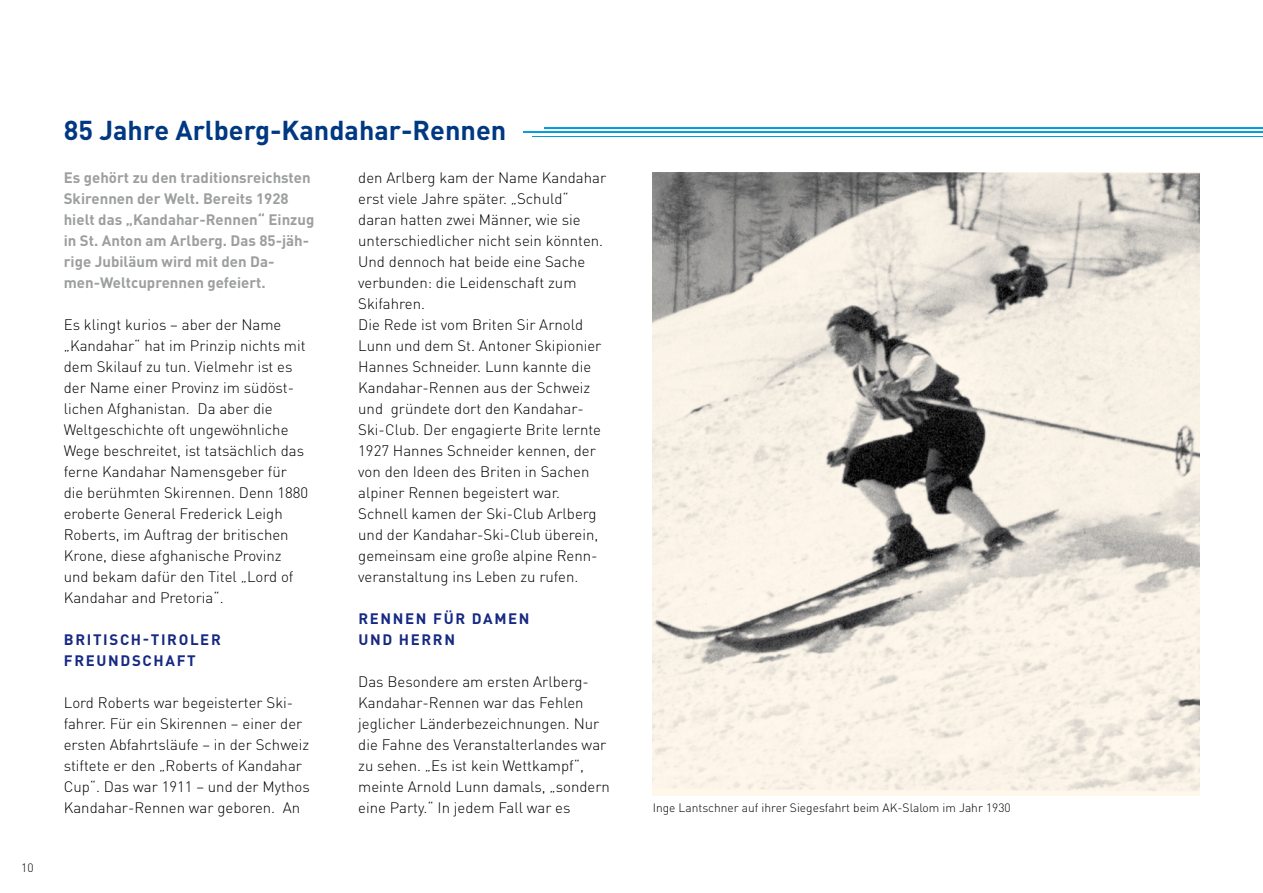
<style>
.page{position:relative;width:1263px;height:893px;background:#fff}
.page>*{position:absolute;margin:0;border:0;box-sizing:border-box;transform-origin:0 0}
.t1{font:700 27px "DINOT";color:#003882}
.t2{font:300 15px/21px "DINOT";color:#000}
.t3{font:700 15px/21px "DINOT";color:#9c9e9f}
.t4{font:700 15px/21px "DINOT";letter-spacing:.11em;color:#162983}
.t5{font:300 12px "DINOT";color:#000}
</style>
<div class="page">
<img style="left:653px;top:172px;width:546px;height:623px">
<img style="left:544px;top:128px;width:719px;height:1px">
<img style="left:523px;top:132px;width:740px;height:1px">
<img style="left:533px;top:136px;width:730px;height:1px">
<p class="t5" style="left:21px;top:859px;width:14px">10</p>
<h1 class="t1" style="left:64px;top:112px;width:444px">85 Jahre Arlberg-Kandahar-Rennen</h1>
<p class="t3" style="left:64px;top:166px;width:252px">Es gehört zu den traditions reichsten Skirennen der Welt. Bereits 1928 hielt das „Kandahar-Rennen“ Einzug in St. Anton am Arlberg. Das 85-jäh&shy;rige Jubiläum wird mit den Da&shy;men-Weltcuprennen gefeiert.</p>
<p class="t2" style="left:64px;top:313px;width:246px">Es klingt kurios – aber der Name „Kandahar“ hat im Prinzip nichts mit dem Skilauf zu tun. Vielmehr ist es der Name einer Provinz im südöst&shy;lichen Afghanistan. Da aber die Weltgeschichte oft ungewöhnliche Wege beschreitet, ist tatsächlich das ferne Kandahar Namensgeber für die berühmten Skirennen. Denn 1880 eroberte General Frederick Leigh Roberts, im Auftrag der britischen Krone, diese afghanische Provinz und bekam dafür den Titel „Lord of Kandahar and Pretoria“.</p>
<p class="t4" style="left:64px;top:628px;width:158px">BRITISCH-TIROLER<br>FREUNDSCHAFT</p>
<p class="t2" style="left:64px;top:691px;width:248px">Lord Roberts war begeisterter Ski&shy;fahrer. Für ein Skirennen – einer der ersten Abfahrtsläufe – in der Schweiz stiftete er den „Roberts of Kandahar Cup“. Das war 1911 – und der Mythos Kandahar-Rennen war geboren. An</p>
<p class="t2" style="left:358px;top:166px;width:249px">den Arlberg kam der Name Kandahar erst viele Jahre später. „Schuld“ daran hatten zwei Männer, wie sie unterschiedlicher nicht sein könnten.<br>Und dennoch hat beide eine Sache verbunden: die Leidenschaft zum Skifahren.<br>Die Rede ist vom Briten Sir Arnold Lunn und dem St. Antoner Skipionier Hannes Schneider. Lunn kannte die Kandahar-Rennen aus der Schweiz und gründete dort den Kandahar-Ski-Club. Der engagierte Brite lernte 1927 Hannes Schneider kennen, der von den Ideen des Briten in Sachen alpiner Rennen begeistert war.<br>Schnell kamen der Ski-Club Arlberg und der Kandahar-Ski-Club überein, gemeinsam eine große alpine Renn&shy;veranstaltung ins Leben zu rufen.</p>
<p class="t4" style="left:358px;top:607px;width:173px">RENNEN FÜR DAMEN<br>UND HERRN</p>
<p class="t2" style="left:358px;top:670px;width:253px">Das Besondere am ersten Arl berg-Kandahar-Rennen war das Fehlen jeglicher Länderbezeichnungen. Nur die Fahne des Veranstalterlandes war zu sehen. „Es ist kein Wettkampf“, meinte Arnold Lunn damals, „sondern eine Party.“ In jedem Fall war es</p>
<p class="t5" style="left:653px;top:800px;width:359px">Inge Lantschner auf ihrer Siegesfahrt beim AK-Slalom im Jahr 1930</p>
</div>
